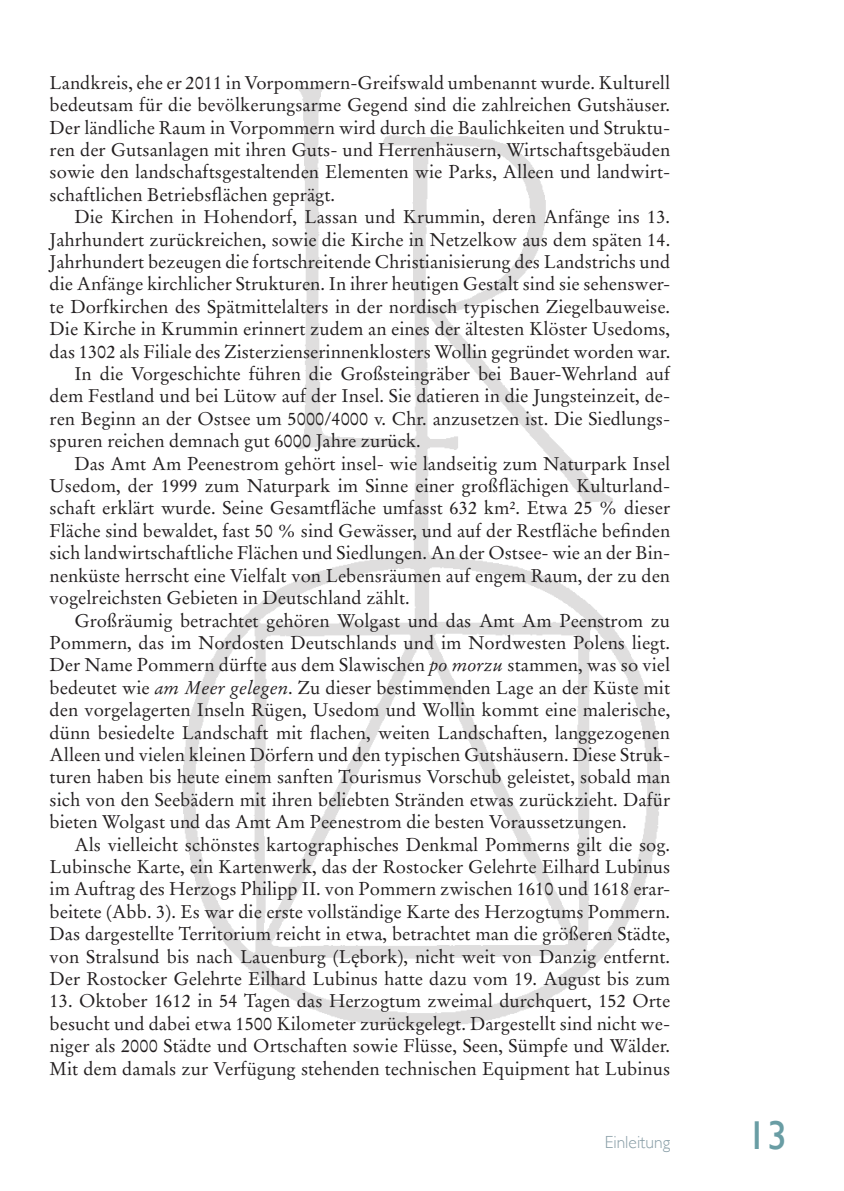
<style>
.page{position:relative;width:844px;height:1191px;background:#fff}
.page>*{position:absolute;margin:0;border:0;box-sizing:border-box;transform-origin:0 0}
.t1{font:40.25px "Gill Sans";color:#699da4}
.RV_Standard{font:18.38px/22.4px "Stempel Garamond";color:#231f20;text-align:justify}
.t2{font:300 17.5px "Gill Sans";color:#899ea7}
.s1{font-style:italic}
.s2{font-family:"Adobe Garamond Pro";font-size:21px}
</style>
<div class="page">
<img style="left:182px;top:84px;width:479px;height:943px">
<p class="RV_Standard" style="left:50px;top:71px;width:622px">Landkreis, ehe er 2011 in Vorpommern-Greifswald umbenannt wurde. Kulturell bedeutsam für die bevölkerungsarme Gegend sind die zahlreichen Gutshäuser.<br>Der ländliche Raum in Vorpommern wird durch die Baulichkeiten und Struktu&shy;ren der Gutsanlagen mit ihren Guts- und Herrenhäusern, Wirtschaftsgebäuden sowie den landschaftsgestaltenden Elementen wie Parks, Alleen und landwirt&shy;schaftlichen Betriebsflächen geprägt.</p>
<p class="RV_Standard" style="left:50px;top:206px;width:622px;text-indent:25px">Die Kirchen in Hohendorf, Lassan und Krummin, deren Anfänge ins 13.<br>Jahrhundert zurückreichen, sowie die Kirche in Netzelkow aus dem späten 14.<br>Jahrhundert bezeugen die fortschreitende Christianisierung des Landstrichs und die Anfänge kirchlicher Strukturen. In ihrer heutigen Gestalt sind sie sehenswer&shy;te Dorfkirchen des Spätmittelalters in der nordisch typischen Ziegelbauweise.<br>Die Kirche in Krummin erinnert zudem an eines der ältesten Klöster Usedoms, das 1302 als Filiale des Zisterzienserinnenklosters Wollin gegründet worden war.</p>
<p class="RV_Standard" style="left:50px;top:363px;width:622px;text-indent:25px">In die Vorgeschichte führen die Großsteingräber bei Bauer-Wehrland auf dem Festland und bei Lütow auf der Insel. Sie datieren in die Jungsteinzeit, de&shy;ren Beginn an der Ostsee um 5000/4000 v. Chr. anzusetzen ist. Die Siedlungs&shy;spuren reichen demnach gut 6000 Jahre zurück.</p>
<p class="RV_Standard" style="left:50px;top:452px;width:622px;text-indent:25px">Das Amt Am Peenestrom gehört insel- wie landseitig zum Naturpark Insel Usedom, der 1999 zum Naturpark im Sinne einer großflächigen Kulturland&shy;schaft erklärt wurde. Seine Gesamtfläche umfasst 632 km². Etwa 25 % dieser Fläche sind bewaldet, fast 50 % sind Gewässer, und auf der Restfläche befinden sich landwirtschaftliche Flächen und Siedlungen. An der Ostsee- wie an der Bin&shy;nenküste herrscht eine Vielfalt von Lebensräumen auf engem Raum, der zu den vogelreichsten Gebieten in Deutschland zählt.</p>
<p class="RV_Standard" style="left:50px;top:609px;width:622px;text-indent:25px">Großräumig betrachtet gehören Wolgast und das Amt Am Peenstrom zu Pommern, das im Nordosten Deutschlands und im Nordwesten Polens liegt.<br>Der Name Pommern dürfte aus dem Slawischen <span class="s1">po morzu</span> stammen, was so viel bedeutet wie <span class="s1">am Meer gelegen</span>. Zu dieser bestimmenden Lage an der Küste mit den vorgelagerten Inseln Rügen, Usedom und Wollin kommt eine malerische, dünn besiedelte Landschaft mit flachen, weiten Landschaften, langgezogenen Alleen und vielen kleinen Dörfern und den typischen Gutshäusern. Diese Struk&shy;turen haben bis heute einem sanften Tourismus Vorschub geleistet, sobald man sich von den Seebädern mit ihren beliebten Stränden etwas zurückzieht. Dafür bieten Wolgast und das Amt Am Peenestrom die besten Voraussetzungen.</p>
<p class="RV_Standard" style="left:50px;top:833px;width:622px;text-indent:25px">Als vielleicht schönstes kartographisches Denkmal Pommerns gilt die sog.<br>Lubinsche Karte, ein Kartenwerk, das der Rostocker Gelehrte Eilhard Lubinus im Auftrag des Herzogs Philipp II. von Pommern zwischen 1610 und 1618 erar&shy;beitete (Abb. 3). Es war die erste vollständige Karte des Herzogtums Pommern.<br>Das dargestellte Territorium reicht in etwa, betrachtet man die größeren Städte, von Stralsund bis nach Lauenburg (L<span class="s2">ę</span>bork), nicht weit von Danzig entfernt.<br>Der Rostocker Gelehrte Eilhard Lubinus hatte dazu vom 19. August bis zum</p>
<p class="RV_Standard" style="left:50px;top:990px;width:622px">13. Oktober 1612 in 54 Tagen das Herzogtum zweimal durchquert, 152 Orte besucht und dabei etwa 1500 Kilometer zurückgelegt. Dargestellt sind nicht we&shy;niger als 2000 Städte und Ortschaften sowie Flüsse, Seen, Sümpfe und Wälder.<br>Mit dem damals zur Verfügung stehenden technischen Equipment hat Lubinus</p>
<p class="t2" style="left:604px;top:1128px;width:67px">Einleitung</p>
<p class="t1" style="left:746px;top:1112px;width:42px">13</p>
</div>
